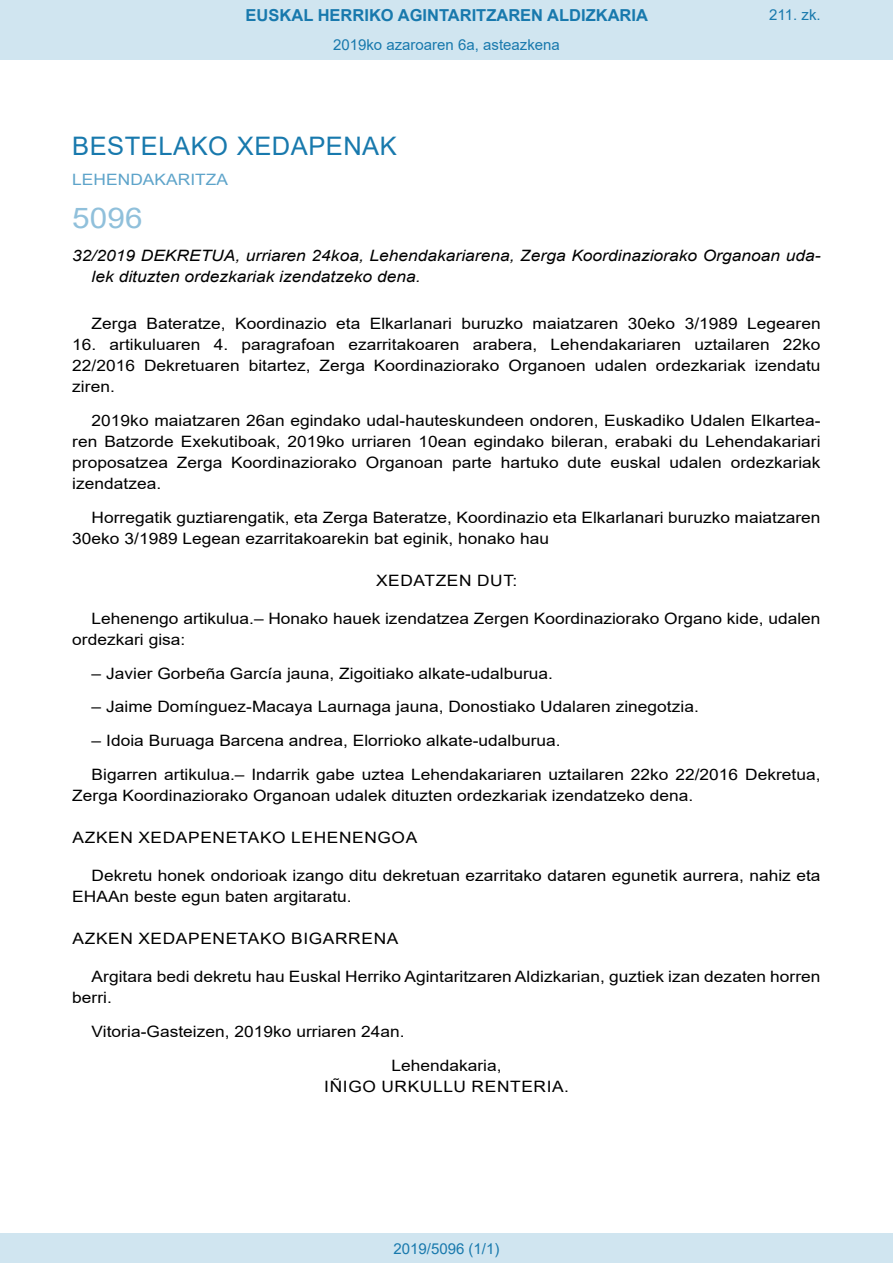
<style>
.page{position:relative;width:893px;height:1263px;background:#fff}
.page>*{position:absolute;margin:0;border:0;box-sizing:border-box;transform-origin:0 0}
.BOPVOrden{font:28.5px "Arial";color:#90c0db;scale:1.11 1}
.BOPVSeccion{font:25.5px "Arial";letter-spacing:.02em;color:#1879ad}
.t1{font:700 16.5px "Arial";color:#1879ad}
.BOPVDetalle{font:15.6px/21px "Arial";color:#000;scale:1.11 1}
.BOPVTitulo{font:italic 15.6px/21px "Arial";color:#000;scale:1.11 1}
.BOPVDisposicion{font:15.6px "Arial";letter-spacing:.035em;color:#000;scale:1.11 1}
.BOPVFirmaLugFec{font:15.6px "Arial";color:#000;scale:1.11 1}
.BOPVNombreLehen1{font:15.6px "Arial";letter-spacing:.035em;color:#000;scale:1.11 1}
.BOPVOrganismo{font:15.6px "Arial";letter-spacing:.005em;color:#5ea4ca;scale:1.11 1}
.BOPVPuestoLehen1{font:15.6px "Arial";color:#000;scale:1.11 1}
.BOPVClave{font:15.6px "Arial";letter-spacing:.035em;color:#000;scale:1.11 1}
.Paginacion_Centro{font:15px "Arial";color:#1879ad}
</style>
<div class="page">
<div style="left:0;top:0;width:893px;height:60px;background:#d0e5f0"></div>
<div style="left:0;top:1233px;width:893px;height:30px;background:#d0e5f0"></div>
<p class="t1" style="left:246px;top:3px;width:404px">EUSKAL HERRIKO AGINTARITZAREN ALDIZKARIA</p>
<p class="Paginacion_Centro" style="left:333px;top:35px;width:228px">2019ko azaroaren 6a, asteazkena</p>
<p class="Paginacion_Centro" style="left:769px;top:5px;width:53px">211. zk.</p>
<p class="BOPVSeccion" style="left:72px;top:128px;width:326px">BESTELAKO XEDAPENAK</p>
<p class="BOPVOrganismo" style="left:72px;top:169px;width:142px">LEHENDAKARITZA</p>
<p class="BOPVOrden" style="left:72px;top:198px;width:65px">5096</p>
<p class="BOPVTitulo" style="left:92px;top:246px;width:658px;text-indent:-19px">32/2019 DEKRETUA, urriaren 24koa, Lehendakariarena, Zerga Koordinaziorako Organoan uda&shy;lek dituzten ordezkariak izendatzeko dena.</p>
<p class="BOPVDetalle" style="left:92px;top:313px;width:658px">Zerga Bateratze, Koordinazio eta Elkarlanari buruzko maiatzaren 30eko 3/1989 Legearen</p>
<p class="BOPVDetalle" style="left:72px;top:334px;width:676px;text-align:justify">16. artikuluaren 4. paragrafoan ezarritakoaren arabera, Lehendakariaren uztailaren 22ko 22/2016 Dekretuaren bitartez, Zerga Koordinaziorako Organoen udalen ordezkariak izendatu ziren.</p>
<p class="BOPVDetalle" style="left:72px;top:410px;width:676px;text-align:justify;text-indent:19px">2019ko maiatzaren 26an egindako udal-hauteskundeen ondoren, Euskadiko Udalen Elkartea&shy;ren Batzorde Exekutiboak, 2019ko urriaren 10ean egindako bileran, erabaki du Lehendakariari proposatzea Zerga Koordinaziorako Organoan parte hartuko dute euskal udalen ordezkariak izendatzea.</p>
<p class="BOPVDetalle" style="left:72px;top:506px;width:676px;text-indent:19px">Horregatik guztiarengatik, eta Zerga Bateratze, Koordinazio eta Elkarlanari buruzko maiatzaren<br>30eko 3/1989 Legean ezarritakoarekin bat eginik, honako hau</p>
<p class="BOPVClave" style="left:376px;top:570px;width:129px">XEDATZEN DUT:</p>
<p class="BOPVDetalle" style="left:72px;top:608px;width:676px;text-indent:19px">Lehenengo artikulua.– Honako hauek izendatzea Zergen Koordinaziorako Organo kide, udalen ordezkari gisa:</p>
<p class="BOPVDetalle" style="left:92px;top:662px;width:417px">– Javier Gorbeña García jauna, Zigoitiako alkate-udalburua.</p>
<p class="BOPVDetalle" style="left:92px;top:696px;width:549px">– Jaime Domínguez-Macaya Laurnaga jauna, Donostiako Udalaren zinegotzia.</p>
<p class="BOPVDetalle" style="left:92px;top:730px;width:424px">– Idoia Buruaga Barcena andrea, Elorrioko alkate-udalburua.</p>
<p class="BOPVDetalle" style="left:72px;top:764px;width:676px;text-indent:19px">Bigarren artikulua.– Indarrik gabe uztea Lehendakariaren uztailaren 22ko 22/2016 Dekretua,<br>Zerga Koordinaziorako Organoan udalek dituzten ordezkariak izendatzeko dena.</p>
<p class="BOPVDisposicion" style="left:73px;top:827px;width:312px">AZKEN XEDAPENETAKO LEHENENGOA</p>
<p class="BOPVDetalle" style="left:72px;top:865px;width:676px;text-indent:19px">Dekretu honek ondorioak izango ditu dekretuan ezarritako dataren egunetik aurrera, nahiz eta<br>EHAAn beste egun baten argitaratu.</p>
<p class="BOPVDisposicion" style="left:73px;top:928px;width:295px">AZKEN XEDAPENETAKO BIGARRENA</p>
<p class="BOPVDetalle" style="left:72px;top:966px;width:676px;text-indent:19px">Argitara bedi dekretu hau Euskal Herriko Agintaritzaren Aldizkarian, guztiek izan dezaten horren berri.</p>
<p class="BOPVFirmaLugFec" style="left:92px;top:1021px;width:284px">Vitoria-Gasteizen, 2019ko urriaren 24an.</p>
<p class="BOPVPuestoLehen1" style="left:391px;top:1055px;width:101px">Lehendakaria,</p>
<p class="BOPVNombreLehen1" style="left:324px;top:1076px;width:222px">IÑIGO URKULLU RENTERIA.</p>
<p class="Paginacion_Centro" style="left:393px;top:1238px;width:107px">2019/5096 (1/1)</p>
</div>
